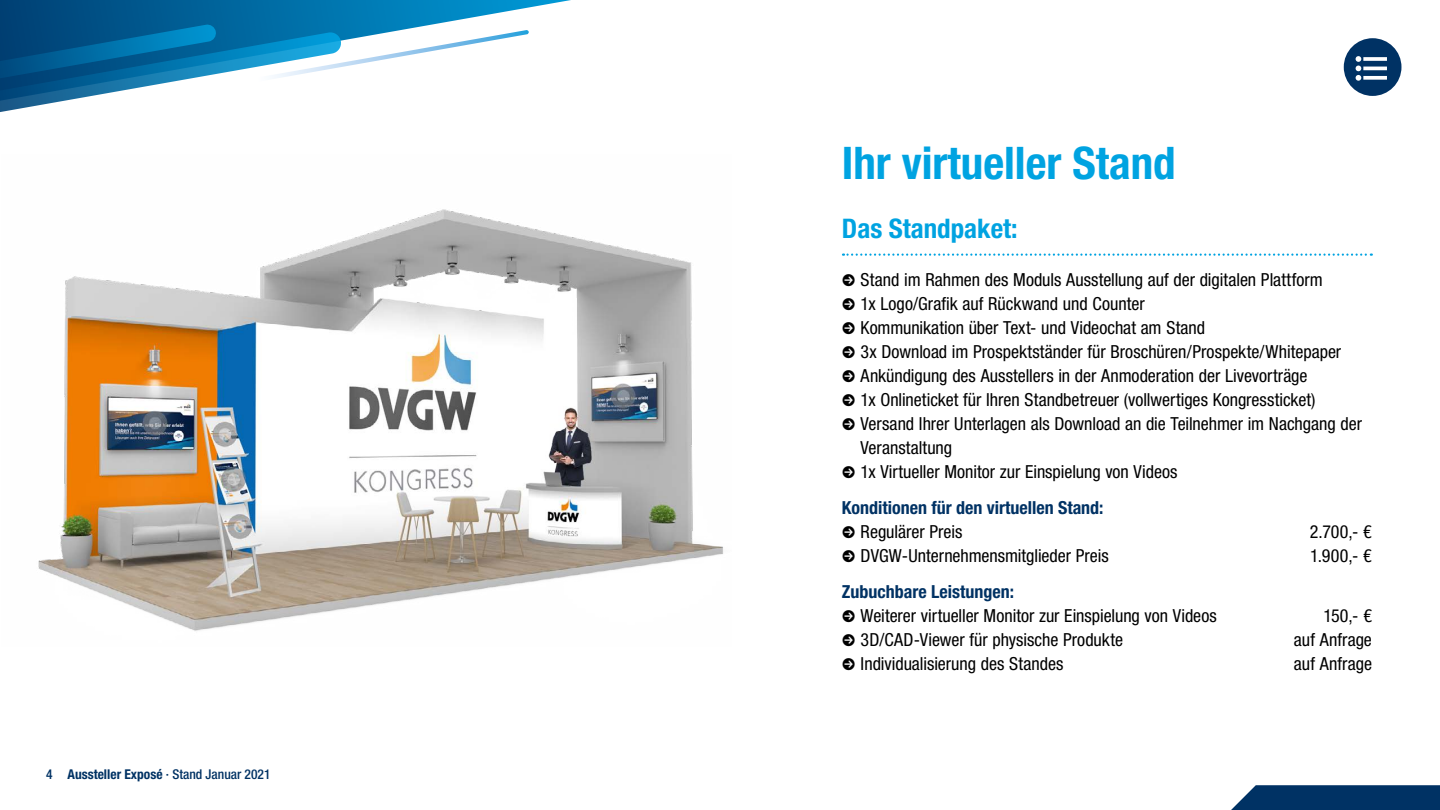
<style>
.page{position:relative;width:1440px;height:810px;background:#fff}
.page>*{position:absolute;margin:0;border:0;box-sizing:border-box;transform-origin:0 0}
.t1{font:700 condensed 45px "Helvetica Neue LT Pro";color:#00a3e1}
.t2{font:700 condensed 27px "Helvetica Neue LT Pro";color:#00a3e1}
.t3{font:condensed 18px/24px "Helvetica Neue LT Pro";color:#000}
.t4{font:700 condensed 18px "Helvetica Neue LT Pro";color:#003264}
.t5{font:500 condensed 13.5px "Helvetica Neue LT Pro";color:#003264}
.s1{font-weight:700}
</style>
<div class="page">
<img style="left:38px;top:209px;width:685px;height:422px">
<svg style="left:843px;top:253px;width:529px;height:3px"></svg>
<svg style="left:1231px;top:785px;width:209px;height:25px;background:#113f6e"></svg>
<svg style="left:0;top:0;width:571px;height:24px;background:#1e7aab"></svg>
<svg style="left:0;top:24px;width:529px;height:88px"></svg>
<div style="left:1344px;top:38px;width:57px;height:58px;background:#003264;border-radius:50%"></div>
<svg style="left:1363px;top:57px;width:24px;height:4px"></svg>
<hr style="left:1363px;top:67px;width:24px;height:3px;background:#fff">
<svg style="left:1363px;top:76px;width:24px;height:4px"></svg>
<svg style="left:1356px;top:56px;width:5px;height:25px"></svg>
<p class="t5" style="left:46px;top:766px;width:226px">4 <span class="s1">Aussteller Exposé</span> · Stand Januar 2021</p>
<h1 class="t1" style="left:842px;top:135px;width:335px">Ihr virtueller Stand</h1>
<h2 class="t2" style="left:842px;top:213px;width:177px">Das Standpaket:</h2>
<p class="t3" style="left:861px;top:268px;width:503px">Stand im Rahmen des Moduls Ausstellung auf der digitalen Plattform<br>1x Logo/Grafik auf Rückwand und Counter<br>Kommunikation über Text- und Videochat am Stand<br>3x Download im Prospektständer für Broschüren/Prospekte/Whitepaper Ankündigung des Ausstellers in der Anmoderation der Livevorträge<br>1x Onlineticket für Ihren Standbetreuer (vollwertiges Kongressticket)<br>Versand Ihrer Unterlagen als Download an die Teilnehmer im Nachgang der Veranstaltung<br>1x Virtueller Monitor zur Einspielung von Videos</p>
<p class="t4" style="left:842px;top:497px;width:263px">Konditionen für den virtuellen Stand:</p>
<p class="t3" style="left:861px;top:520px;width:103px">Regulärer Preis</p>
<p class="t3" style="left:1310px;top:520px;width:64px">2.700,- €</p>
<p class="t3" style="left:861px;top:544px;width:250px">DVGW-Unternehmensmitglieder Preis</p>
<p class="t3" style="left:1310px;top:544px;width:63px">1.900,- €</p>
<p class="t4" style="left:842px;top:581px;width:174px">Zubuchbare Leistungen:</p>
<p class="t3" style="left:861px;top:604px;width:358px">Weiterer virtueller Monitor zur Einspielung von Videos</p>
<p class="t3" style="left:1323px;top:604px;width:50px">150,- €</p>
<p class="t3" style="left:861px;top:628px;width:264px">3D/CAD-Viewer für physische Produkte</p>
<p class="t3" style="left:1294px;top:628px;width:80px">auf Anfrage</p>
<p class="t3" style="left:861px;top:652px;width:204px">Individualisierung des Standes</p>
<p class="t3" style="left:1294px;top:652px;width:79px">auf Anfrage</p>
</div>
